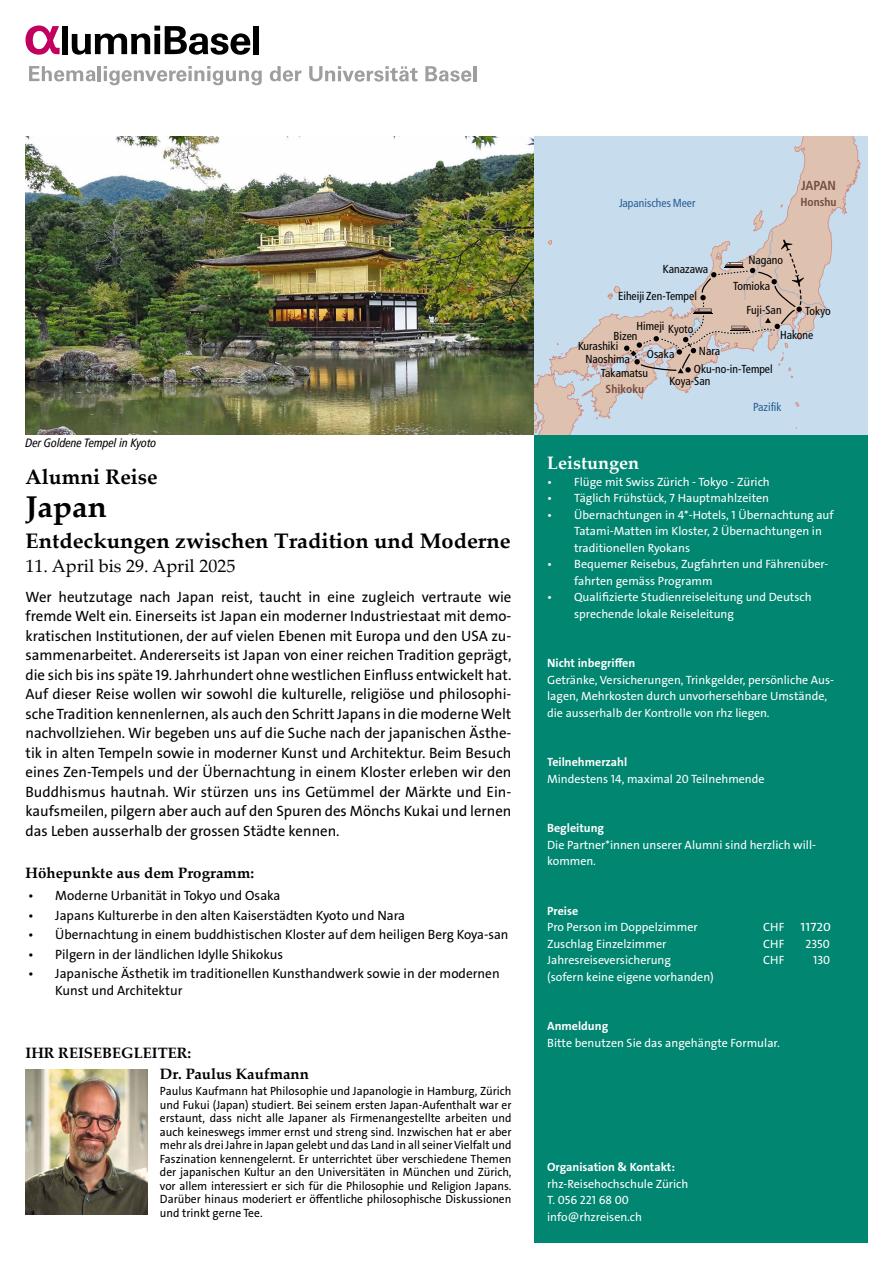
<style>
.page{position:relative;width:893px;height:1263px;background:#fff}
.page>*{position:absolute;margin:0;border:0;box-sizing:border-box;transform-origin:0 0}
.t1{font:700 30px "Palatino Linotype";color:#000;scale:1.04 1}
.t2{font:700 21px "Palatino Linotype";color:#000;scale:1.04 1}
.t3{font:700 21px "Palatino Linotype";color:#000}
.t4{font:18px "Palatino Linotype";color:#000}
.t5{font:700 18px "Palatino Linotype";color:#fff}
.t6{font:15px/19.5px "The Sans LP5 Plain";color:#000;text-align:justify}
.t7{font:700 15px "Palatino Linotype";color:#000}
.t8{font:13.5px/16.5px "The Sans LP5 Plain";color:#000}
.t9{font:700 condensed 13.05px "Frutiger";letter-spacing:-.01em;color:#734e41}
.t10{font:12px/16.5px "The Sans LP5 Plain";color:#fff}
.t11{font:12px/13.5px "The Sans LP5 Plain";color:#000;text-align:justify;scale:.96 1}
.t12{font:12px "The Sans LP7 Bld";color:#fff}
.t13{font:italic condensed 12px "Frutiger LT Pro";color:#000}
.t14{font:12px "The Sans LP5 Plain";color:#fff;scale:1.11 1}
.t15{font:condensed 11.55px "Frutiger";color:#000}
.t16{font:condensed 11.55px "Frutiger";color:#275e94}
.t17{font:700 condensed 11.55px "Frutiger";color:#734e41}
</style>
<div class="page">
<div style="left:534px;top:434px;width:333px;height:809px;background:#008671"></div>
<img style="left:26px;top:136px;width:508px;height:298px">
<svg style="left:534px;top:136px;width:333px;height:298px;fill:#c7dced"></svg>
<svg style="left:624px;top:239px;width:180px;height:134px"></svg>
<img style="left:26px;top:1069px;width:122px;height:145px">
<div style="left:62px;top:26px;width:6px;height:28px;background:#000"></div>
<svg style="left:72px;top:26px;width:178px;height:29px"></svg>
<div style="left:253px;top:26px;width:6px;height:28px;background:#000"></div>
<svg style="left:26px;top:26px;width:34px;height:29px"></svg>
<svg style="left:29px;top:66px;width:66px;height:16px"></svg>
<hr style="left:98px;top:66px;width:3px;height:15px;background:#9c9e9f">
<svg style="left:104px;top:66px;width:158px;height:19px"></svg>
<svg style="left:270px;top:66px;width:31px;height:16px"></svg>
<svg style="left:309px;top:66px;width:109px;height:16px"></svg>
<svg style="left:425px;top:66px;width:46px;height:16px"></svg>
<hr style="left:473px;top:66px;width:3px;height:15px;background:#9c9e9f">
<p class="t13" style="left:26px;top:436px;width:132px">Der Goldene Tempel in Kyoto</p>
<h2 class="t3" style="left:26px;top:462px;width:134px">Alumni Reise</h2>
<h1 class="t1" style="left:26px;top:485px;width:80px">Japan</h1>
<h2 class="t2" style="left:26px;top:526px;width:468px">Entdeckungen zwischen Tradition und Moderne</h2>
<p class="t4" style="left:26px;top:553px;width:211px">11. April bis 29. April 2025</p>
<p class="t6" style="left:26px;top:587px;width:487px">Wer heutzutage nach Japan reist, taucht in eine zugleich vertraute wie fremde Welt ein. Einerseits ist Japan ein moderner Industriestaat mit demo&shy;kratischen Institutionen, der auf vielen Ebenen mit Europa und den USA zu&shy;sammenarbeitet. Andererseits ist Japan von einer reichen Tradition geprägt, die sich bis ins späte 19. Jahrhundert ohne westlichen Einfluss entwickelt hat.<br>Auf dieser Reise wollen wir sowohl die kulturelle, religiöse und philosophi&shy;sche Tradition kennenlernen, als auch den Schritt Japans in die moderne Welt nachvollziehen. Wir begeben uns auf die Suche nach der japanischen Ästhe&shy;tik in alten Tempeln sowie in moderner Kunst und Architektur. Beim Besuch eines Zen-Tempels und der Übernachtung in einem Kloster erleben wir den Buddhismus hautnah. Wir stürzen uns ins Getümmel der Märkte und Ein&shy;kaufsmeilen, pilgern aber auch auf den Spuren des Mönchs Kukai und lernen das Leben ausserhalb der grossen Städte kennen.</p>
<p class="t7" style="left:26px;top:862px;width:230px">Höhepunkte aus dem Programm:</p>
<p class="t8" style="left:28px;top:888px;width:254px">• Moderne Urbanität in Tokyo und Osaka</p>
<p class="t8" style="left:28px;top:907px;width:378px">• Japans Kulturerbe in den alten Kaiserstädten Kyoto und Nara</p>
<p class="t8" style="left:28px;top:927px;width:482px">• Übernachtung in einem buddhistischen Kloster auf dem heiligen Berg Koya-san</p>
<p class="t8" style="left:28px;top:946px;width:256px">• Pilgern in der ländlichen Idylle Shikokus</p>
<p class="t8" style="left:55px;top:966px;width:446px;text-indent:-27px">• Japanische Ästhetik im traditionellen Kunsthandwerk sowie in der modernen<br>Kunst und Architektur</p>
<p class="t7" style="left:26px;top:1042px;width:167px">IHR REISEBEGLEITER:</p>
<p class="t7" style="left:160px;top:1063px;width:150px">Dr. Paulus Kaufmann</p>
<p class="t11" style="left:160px;top:1084px;width:368px">Paulus Kaufmann hat Philosophie und Japanologie in Hamburg, Zürich und Fukui (Japan) studiert. Bei seinem ersten Japan-Aufenthalt war er erstaunt, dass nicht alle Japaner als Firmenangestellte arbeiten und auch keineswegs immer ernst und streng sind. Inzwischen hat er aber mehr als drei Jahre in Japan gelebt und das Land in all seiner Vielfalt und Faszination kennengelernt. Er unterrichtet über verschiedene Themen der japanischen Kultur an den Universitäten in München und Zürich, vor allem interessiert er sich für die Philosophie und Religion Japans.<br>Darüber hinaus moderiert er öffentliche philosophische Diskussionen und trinkt gerne Tee.</p>
<p class="t16" style="left:619px;top:196px;width:78px">Japanisches Meer</p>
<p class="t15" style="left:663px;top:262px;width:47px">Kanazawa</p>
<p class="t15" style="left:618px;top:289px;width:80px">Eiheiji Zen-Tempel</p>
<p class="t9" style="left:801px;top:177px;width:36px">JAPAN</p>
<p class="t17" style="left:800px;top:195px;width:38px">Honshu</p>
<p class="t15" style="left:748px;top:253px;width:36px">Nagano</p>
<p class="t15" style="left:733px;top:279px;width:39px">Tomioka</p>
<p class="t15" style="left:746px;top:304px;width:37px">Fuji-San</p>
<p class="t15" style="left:805px;top:304px;width:27px">Tokyo</p>
<p class="t15" style="left:636px;top:319px;width:30px">Himeji</p>
<p class="t15" style="left:668px;top:322px;width:27px">Kyoto</p>
<p class="t15" style="left:613px;top:329px;width:25px">Bizen</p>
<p class="t15" style="left:780px;top:329px;width:35px">Hakone</p>
<p class="t15" style="left:578px;top:339px;width:42px">Kurashiki</p>
<p class="t15" style="left:699px;top:344px;width:23px">Nara</p>
<p class="t15" style="left:647px;top:348px;width:29px">Osaka</p>
<p class="t15" style="left:585px;top:352px;width:46px">Naoshima</p>
<p class="t15" style="left:694px;top:362px;width:80px">Oku-no-in-Tempel</p>
<p class="t15" style="left:601px;top:366px;width:49px">Takamatsu</p>
<p class="t15" style="left:670px;top:375px;width:42px">Koya-San</p>
<p class="t17" style="left:605px;top:382px;width:40px">Shikoku</p>
<p class="t16" style="left:753px;top:400px;width:30px">Pazifik</p>
<p class="t5" style="left:547px;top:450px;width:93px">Leistungen</p>
<p class="t10" style="left:547px;top:473px;width:224px">• Flüge mit Swiss Zürich - Tokyo - Zürich</p>
<p class="t10" style="left:547px;top:490px;width:223px">• Täglich Frühstück, 7 Hauptmahlzeiten</p>
<p class="t10" style="left:574px;top:506px;width:261px;text-indent:-27px">• Übernachtungen in 4*-Hotels, 1 Übernachtung auf<br>Tatami-Matten im Kloster, 2 Übernachtungen in traditionellen Ryokans</p>
<p class="t10" style="left:574px;top:556px;width:256px;text-indent:-27px">• Bequemer Reisebus, Zugfahrten und Fährenüber&shy;fahrten gemäss Programm</p>
<p class="t10" style="left:574px;top:589px;width:239px;text-indent:-27px">• Qualifizierte Studienreiseleitung und Deutsch sprechende lokale Reiseleitung</p>
<p class="t12" style="left:547px;top:655px;width:90px">Nicht inbegriffen</p>
<p class="t10" style="left:547px;top:671px;width:288px">Getränke, Versicherungen, Trinkgelder, persönliche Aus&shy;lagen, Mehrkosten durch unvorhersehbare Umstände, die ausserhalb der Kontrolle von rhz liegen.</p>
<p class="t12" style="left:547px;top:754px;width:82px">Teilnehmerzahl</p>
<p class="t10" style="left:547px;top:770px;width:219px">Mindestens 14, maximal 20 Teilnehmende</p>
<p class="t12" style="left:547px;top:820px;width:58px">Begleitung</p>
<p class="t10" style="left:547px;top:836px;width:270px">Die Partner*innen unserer Alumni sind herzlich will&shy;kommen.</p>
<p class="t12" style="left:547px;top:903px;width:33px">Preise</p>
<p class="t10" style="left:547px;top:919px;width:152px">Pro Person im Doppelzimmer</p>
<p class="t10" style="left:763px;top:919px;width:23px">CHF</p>
<p class="t14" style="left:801px;top:919px;width:29px">11720</p>
<p class="t10" style="left:547px;top:935px;width:121px">Zuschlag Einzelzimmer</p>
<p class="t10" style="left:763px;top:935px;width:23px">CHF</p>
<p class="t10" style="left:805px;top:935px;width:26px">2350</p>
<p class="t10" style="left:547px;top:952px;width:125px">Jahresreiseversicherung</p>
<p class="t10" style="left:763px;top:952px;width:23px">CHF</p>
<p class="t10" style="left:813px;top:952px;width:19px">130</p>
<p class="t10" style="left:547px;top:968px;width:168px">(sofern keine eigene vorhanden)</p>
<p class="t12" style="left:547px;top:1018px;width:63px">Anmeldung</p>
<p class="t10" style="left:547px;top:1034px;width:234px">Bitte benutzen Sie das angehängte Formular.</p>
<p class="t12" style="left:547px;top:1159px;width:129px">Organisation &amp; Kontakt:</p>
<p class="t10" style="left:547px;top:1175px;width:143px">rhz-Reisehochschule Zürich<br>T. 056 221 68 00 info@rhzreisen.ch</p>
</div>
